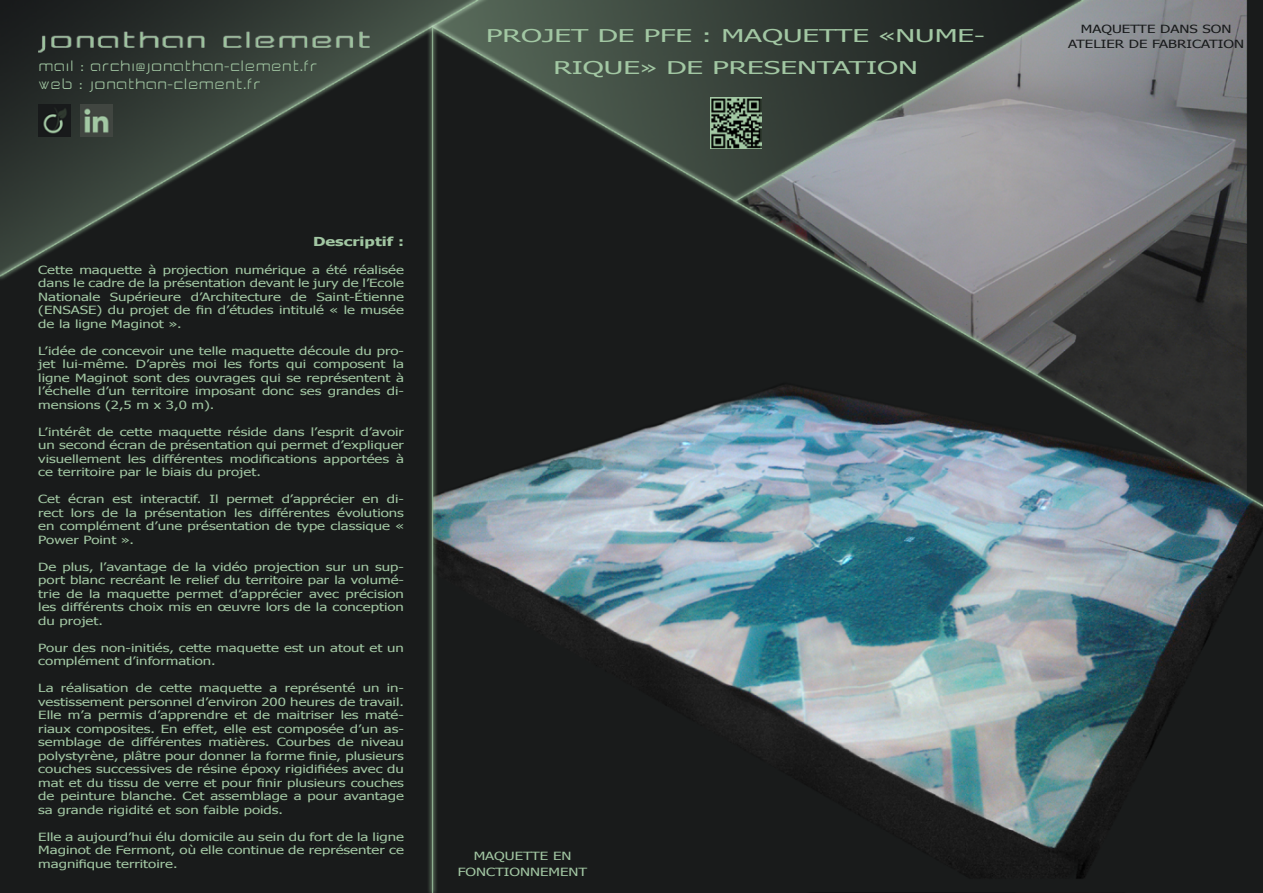
<style>
.page{position:relative;width:1263px;height:893px;background:#fff}
.page>*{position:absolute;margin:0;border:0;box-sizing:border-box;transform-origin:0 0}
.t1{font:17.55px/32.4px "Tahoma";color:#a2c7a3;text-align:center;scale:1.69 1}
.t2{font:15px/18px "Camomile";color:#a2c7a3}
.t3{font:700 12.3px "Tahoma";color:#a2c7a3;scale:1.33 1}
.t4{font:11.25px/13.5px "Tahoma";color:#a2c7a3;text-align:justify;scale:1.33 1}
.t5{font:11.25px/15.8px "Tahoma";color:#181a1b;text-align:center;scale:1.33 1}
</style>
<div class="page">
<img style="left:0;top:0;width:1263px;height:893px">
<img style="left:38px;top:21px;width:331px;height:39px">
<img style="left:81px;top:104px;width:32px;height:32px">
<img style="left:38px;top:104px;width:32px;height:32px">
<img style="left:710px;top:98px;width:51px;height:51px">
<h2 class="t2" style="left:38px;top:57px;width:281px">MAIL : ARCHI@JONATHAN-CLEMENT.FR<br>WEB : JONATHAN-CLEMENT.FR</h2>
<h1 class="t1" style="left:486px;top:20px;width:297px">PROJET DE PFE : MAQUETTE «NUME-<br>RIQUE» DE PRESENTATION</h1>
<p class="t3" style="left:313px;top:233px;width:70px">Descriptif :</p>
<p class="t4" style="left:38px;top:263px;width:276px">Cette maquette à projection numérique a été réalisée dans le cadre de la présentation devant le jury de l’Ecole Nationale Supérieure d’Architecture de Saint-Étienne (ENSASE) du projet de fin d’études intitulé « le musée de la ligne Maginot ».</p>
<p class="t4" style="left:38px;top:344px;width:276px">L’idée de concevoir une telle maquette découle du pro&shy;jet lui-même. D’après moi les forts qui composent la ligne Maginot sont des ouvrages qui se représentent à l’échelle d’un territoire imposant donc ses grandes di&shy;mensions (2,5 m x 3,0 m).</p>
<p class="t4" style="left:38px;top:425px;width:276px">L’intérêt de cette maquette réside dans l’esprit d’avoir un second écran de présentation qui permet d’expliquer visuellement les différentes modifications apportées à ce territoire par le biais du projet.</p>
<p class="t4" style="left:38px;top:493px;width:276px">Cet écran est interactif. Il permet d’apprécier en di&shy;rect lors de la présentation les différentes évolutions en complément d’une présentation de type classique « Power Point ».</p>
<p class="t4" style="left:38px;top:560px;width:276px">De plus, l’avantage de la vidéo projection sur un sup&shy;port blanc recréant le relief du territoire par la volumé&shy;trie de la maquette permet d’apprécier avec précision les différents choix mis en œuvre lors de la conception du projet.</p>
<p class="t4" style="left:38px;top:641px;width:276px">Pour des non-initiés, cette maquette est un atout et un complément d’information.</p>
<p class="t4" style="left:38px;top:682px;width:276px">La réalisation de cette maquette a représenté un in&shy;vestissement personnel d’environ 200 heures de travail.<br>Elle m’a permis d’apprendre et de maitriser les maté&shy;riaux composites. En effet, elle est composée d’un as&shy;semblage de différentes matières. Courbes de niveau polystyrène, plâtre pour donner la forme finie, plusieurs couches successives de résine époxy rigidifiées avec du mat et du tissu de verre et pour finir plusieurs couches de peinture blanche. Cet assemblage a pour avantage sa grande rigidité et son faible poids.</p>
<p class="t4" style="left:38px;top:830px;width:276px">Elle a aujourd’hui élu domicile au sein du fort de la ligne Maginot de Fermont, où elle continue de représenter ce magnifique territoire.</p>
<p class="t4" style="left:458px;top:849px;width:99px;line-height:15.8px;text-align:center">MAQUETTE EN<br>FONCTIONNEMENT</p>
<p class="t5" style="left:1068px;top:21px;width:134px">MAQUETTE DANS SON<br>ATELIER DE FABRICATION</p>
</div>
